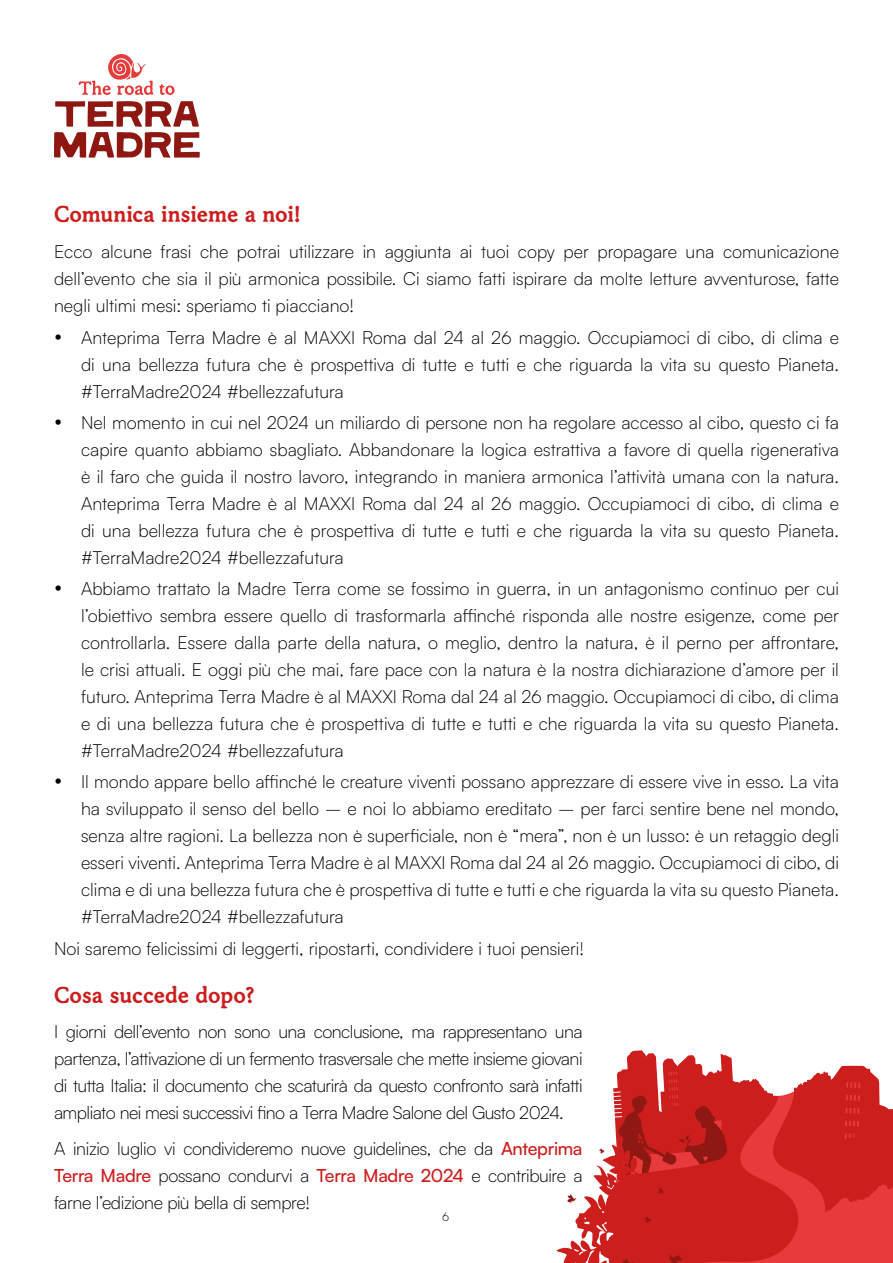
<style>
.page{position:relative;width:893px;height:1263px;background:#fff}
.page>*{position:absolute;margin:0;border:0;box-sizing:border-box;transform-origin:0 0}
.t1{font:28.5px "Sichuan";color:#cc1e1d}
.t2{font:300 18px/27px "Satoshi";color:#000;text-align:justify}
.t3{font:300 12px "Satoshi";color:#000}
.s1{font-weight:500;color:#cc1e1d}
</style>
<div class="page">
<svg style="left:54px;top:101px;width:146px;height:57px"></svg>
<svg style="left:79px;top:54px;width:96px;height:41px"></svg>
<svg style="left:557px;top:1050px;width:336px;height:213px"></svg>
<h1 class="t1" style="left:54px;top:201px;width:248px">Comunica insieme a noi!</h1>
<p class="t2" style="left:54px;top:238px;width:786px">Ecco alcune frasi che potrai utilizzare in aggiunta ai tuoi copy per propagare una comunicazione dell’evento che sia il più armonica possibile. Ci siamo fatti ispirare da molte letture avventurose, fatte negli ultimi mesi: speriamo ti piacciano!</p>
<p class="t2" style="left:81px;top:323px;width:759px;text-indent:-27px">• Anteprima Terra Madre è al MAXXI Roma dal 24 al 26 maggio. Occupiamoci di cibo, di clima e di una bellezza futura che è prospettiva di tutte e tutti e che riguarda la vita su questo Pianeta. #TerraMadre2024 #bellezzafutura</p>
<p class="t2" style="left:81px;top:408px;width:759px;text-indent:-27px">• Nel momento in cui nel 2024 un miliardo di persone non ha regolare accesso al cibo, questo ci fa capire quanto abbiamo sbagliato. Abbandonare la logica estrattiva a favore di quella rigenerativa è il faro che guida il nostro lavoro, integrando in maniera armonica l’attività umana con la natura.<br>Anteprima Terra Madre è al MAXXI Roma dal 24 al 26 maggio. Occupiamoci di cibo, di clima e di una bellezza futura che è prospettiva di tutte e tutti e che riguarda la vita su questo Pianeta. #TerraMadre2024 #bellezzafutura</p>
<p class="t2" style="left:81px;top:575px;width:759px;text-indent:-27px">• Abbiamo trattato la Madre Terra come se fossimo in guerra, in un antagonismo continuo per cui l’obiettivo sembra essere quello di trasformarla affinché risponda alle nostre esigenze, come per controllarla. Essere dalla parte della natura, o meglio, dentro la natura, è il perno per affrontare, le crisi attuali. E oggi più che mai, fare pace con la natura è la nostra dichiarazione d’amore per il futuro. Anteprima Terra Madre è al MAXXI Roma dal 24 al 26 maggio. Occupiamoci di cibo, di clima e di una bellezza futura che è prospettiva di tutte e tutti e che riguarda la vita su questo Pianeta. #TerraMadre2024 #bellezzafutura</p>
<p class="t2" style="left:81px;top:768px;width:759px;text-indent:-27px">• Il mondo appare bello affinché le creature viventi possano apprezzare di essere vive in esso. La vita ha sviluppato il senso del bello – e noi lo abbiamo ereditato – per farci sentire bene nel mondo, senza altre ragioni. La bellezza non è superficiale, non è “mera”, non è un lusso: è un retaggio degli esseri viventi. Anteprima Terra Madre è al MAXXI Roma dal 24 al 26 maggio. Occupiamoci di cibo, di clima e di una bellezza futura che è prospettiva di tutte e tutti e che riguarda la vita su questo Pianeta. #TerraMadre2024 #bellezzafutura</p>
<p class="t2" style="left:54px;top:934px;width:532px">Noi saremo felicissimi di leggerti, ripostarti, condividere i tuoi pensieri!</p>
<h1 class="t1" style="left:54px;top:982px;width:202px">Cosa succede dopo?</h1>
<p class="t2" style="left:54px;top:1018px;width:530px">I giorni dell’evento non sono una conclusione, ma rappresentano una partenza, l’attivazione di un fermento trasversale che mette insieme giovani di tutta Italia: il documento che scaturirà da questo confronto sarà infatti ampliato nei mesi successivi fino a Terra Madre Salone del Gusto 2024.</p>
<p class="t2" style="left:54px;top:1134px;width:530px">A inizio luglio vi condivideremo nuove guidelines, che da <span class="s1">Anteprima Terra Madre</span> possano condurvi a <span class="s1">Terra Madre 2024</span> e contribuire a farne l’edizione più bella di sempre!</p>
<p class="t3" style="left:442px;top:1209px;width:9px">6</p>
</div>
